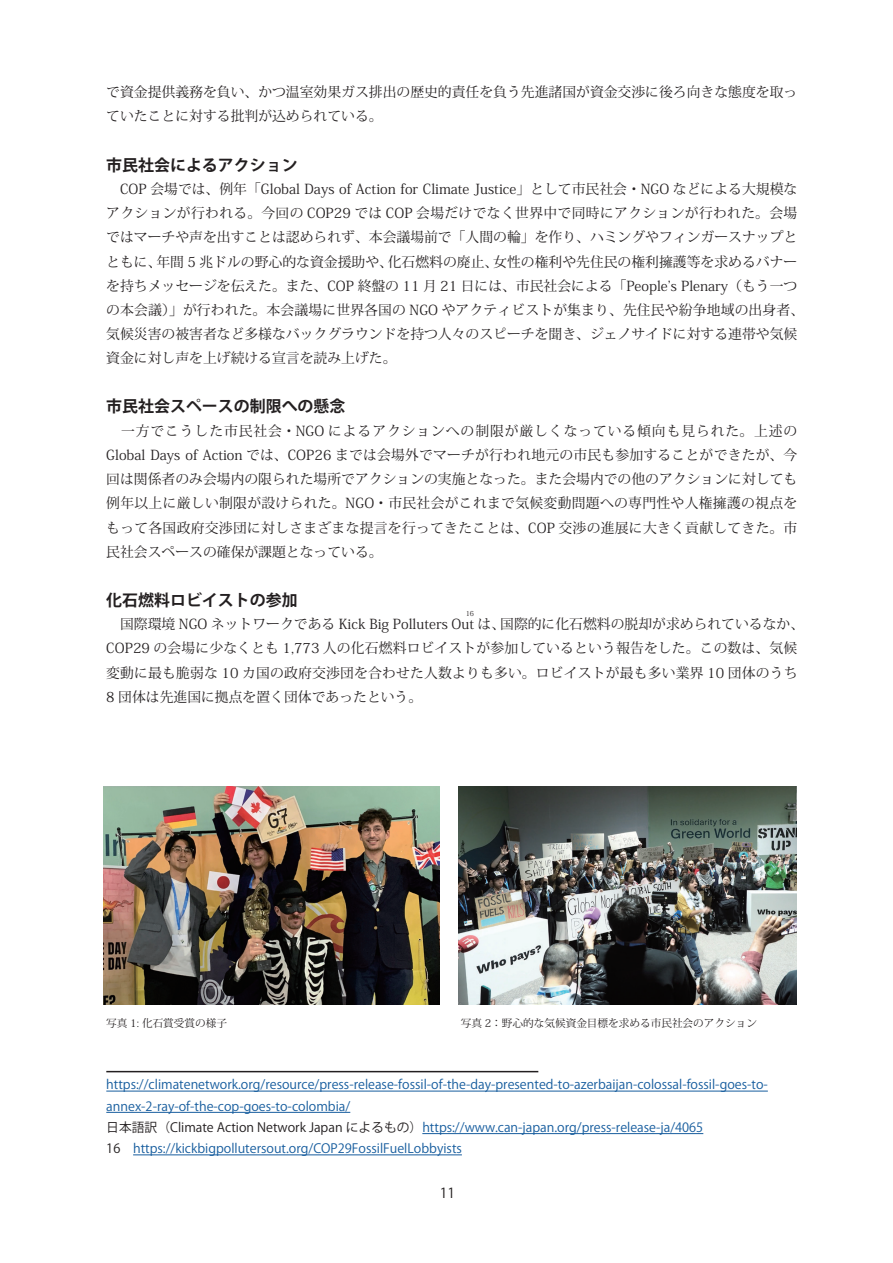
<style>
.page{position:relative;width:893px;height:1263px;background:#fff}
.page>*{position:absolute;margin:0;border:0;box-sizing:border-box;transform-origin:0 0}
.t1{font:700 15.9px "Koz Go Pr 6 N";color:#231f20}
.t2{font:13.8px/24.2px "Koz Min Pro";color:#231f20}
.t3{font:13.8px "Koz Go Pr 6 N";color:#231f20}
.t4{font:12.75px/21.3px "Koz Go Pro";color:#175d9e}
.t5{font:10.65px "Koz Min Pr 6 N";color:#231f20}
.t6{font:6.9px "Koz Min Pro";color:#231f20}
.s1{color:#231f20}
</style>
<div class="page">
<hr style="left:106px;top:1071px;width:432px;height:1px;background:#231f20">
<hr style="left:106px;top:1091px;width:662px;height:1px;background:#175d9e">
<hr style="left:106px;top:1112px;width:244px;height:1px;background:#175d9e">
<hr style="left:422px;top:1133px;width:281px;height:1px;background:#175d9e">
<hr style="left:133px;top:1154px;width:329px;height:1px;background:#175d9e">
<img style="left:104px;top:787px;width:335px;height:217px">
<img style="left:458px;top:787px;width:339px;height:217px">
<p class="t2" style="left:106px;top:80px;width:692px">で資金提供義務を負い、かつ温室効果ガス排出の歴史的責任を負う先進諸国が資金交渉に後ろ向きな態度を取っていたことに対する批判が込められている。</p>
<p class="t1" style="left:106px;top:156px;width:193px">市民社会によるアクション</p>
<p class="t2" style="left:106px;top:176px;width:699px">　COP 会場では、例年「Global Days of Action for Climate Justice」として市民社会・NGO などによる大規模なアクションが行われる。今回の COP29 では COP 会場だけでなく世界中で同時にアクションが行われた。会場ではマーチや声を出すことは認められず、本会議場前で「人間の輪」を作り、ハミングやフィンガースナップとともに、年間 5 兆ドルの野心的な資金援助や、化石燃料の廃止、女性の権利や先住民の権利擁護等を求めるバナーを持ちメッセージを伝えた。また、COP 終盤の 11 月 21 日には、市民社会による「People’s Plenary（もう一つの本会議）」が行われた。本会議場に世界各国の NGO やアクティビストが集まり、先住民や紛争地域の出身者、気候災害の被害者など多様なバックグラウンドを持つ人々のスピーチを聞き、ジェノサイドに対する連帯や気候資金に対し声を上げ続ける宣言を読み上げた。</p>
<p class="t1" style="left:106px;top:398px;width:241px">市民社会スペースの制限への懸念</p>
<p class="t2" style="left:106px;top:418px;width:693px;text-align:justify">　一方でこうした市民社会・NGO によるアクションへの制限が厳しくなっている傾向も見られた。上述のGlobal Days of Action では、COP26 までは会場外でマーチが行われ地元の市民も参加することができたが、今回は関係者のみ会場内の限られた場所でアクションの実施となった。また会場内での他のアクションに対しても例年以上に厳しい制限が設けられた。NGO・市民社会がこれまで気候変動問題への専門性や人権擁護の視点をもって各国政府交渉団に対しさまざまな提言を行ってきたことは、COP 交渉の進展に大きく貢献してきた。市民社会スペースの確保が課題となっている。</p>
<p class="t1" style="left:106px;top:591px;width:193px">化石燃料ロビイストの参加</p>
<p class="t2" style="left:106px;top:612px;width:699px">　国際環境 NGO ネットワークである Kick Big Polluters Out は、国際的に化石燃料の脱却が求められているなか、</p>
<p class="t6" style="left:466px;top:609px;width:10px">16</p>
<p class="t2" style="left:106px;top:636px;width:693px;text-align:justify">COP29 の会場に少なくとも 1,773 人の化石燃料ロビイストが参加しているという報告をした。この数は、気候変動に最も脆弱な 10 カ国の政府交渉団を合わせた人数よりも多い。ロビイストが最も多い業界 10 団体のうち8 団体は先進国に拠点を置く団体であったという。</p>
<p class="t5" style="left:106px;top:1017px;width:122px">写真 1: 化石賞受賞の様子</p>
<p class="t5" style="left:461px;top:1017px;width:298px">写真 2：野心的な気候資金目標を求める市民社会のアクション</p>
<p class="t4" style="left:106px;top:1074px;width:663px">https://climatenetwork.org/resource/press-release-fossil-of-the-day-presented-to-azerbaijan-colossal-fossil-goes-to&shy;annex-2-ray-of-the-cop-goes-to-colombia/<br><span class="s1">日本語訳（Climate Action Network Japan によるもの）</span>https://www.can-japan.org/press-release-ja/4065<br><span class="s1">16　</span>https://kickbigpollutersout.org/COP29FossilFuelLobbyists</p>
<p class="t3" style="left:440px;top:1185px;width:17px">11</p>
</div>
